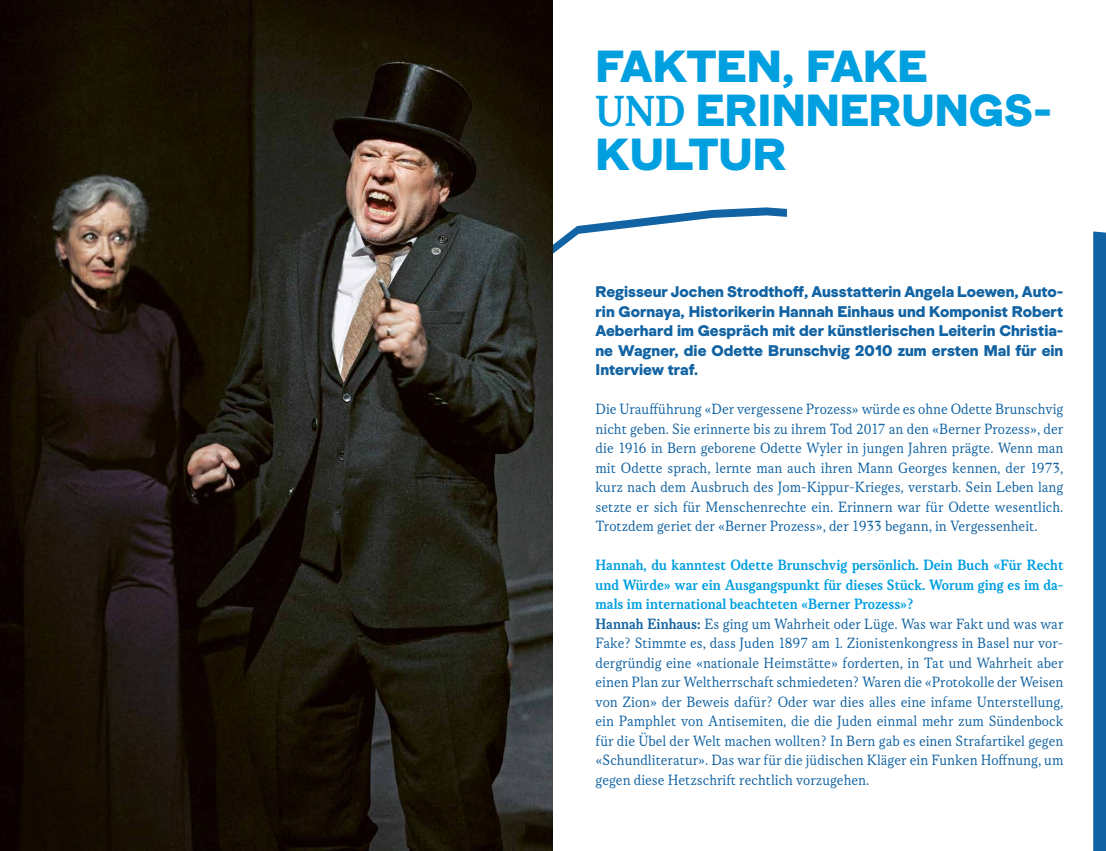
<style>
.page{position:relative;width:1106px;height:851px;background:#fff}
.page>*{position:absolute;margin:0;border:0;box-sizing:border-box;transform-origin:0 0}
.t1{font:46.5px/43.5px "Formale Grotesque B3";color:#009fe0}
.t2{font:15.9px/19.5px "Korpus A";color:#1163a3;text-align:justify}
.t3{font:15.9px/19.5px "Formale Grotesque B3";color:#1163a3;text-align:justify}
.t4{font:15.9px/19.5px "Korpus C";color:#009fe0;text-align:justify}
.s1{font-family:"Korpus C"}
</style>
<div class="page">
<svg style="left:1093px;top:231px;width:13px;height:619px;background:#1566a4"></svg>
<svg style="left:553px;top:207px;width:234px;height:47px"></svg>
<img style="left:0;top:0;width:553px;height:850px">
<h1 class="t1" style="left:595px;top:45px;width:458px">FAKTEN, FAKE<br><span class="s1">UND</span> ERINNERUNGS-<br>KULTUR</h1>
<p class="t3" style="left:595px;top:282px;width:469px">Regisseur Jochen Strodthoff, Ausstatterin Angela Loewen, Auto&shy;rin Gornaya, Historikerin Hannah Einhaus und Komponist Robert Aeberhard im Gespräch mit der künstlerischen Leiterin Christia&shy;ne Wagner, die Odette Brunschvig 2010 zum ersten Mal für ein Interview traf.</p>
<p class="t2" style="left:595px;top:399px;width:469px">Die Uraufführung «Der vergessene Prozess» würde es ohne Odette Brunschvig nicht geben. Sie erinnerte bis zu ihrem Tod 2017 an den «Berner Prozess», der die 1916 in Bern geborene Odette Wyler in jungen Jahren prägte. Wenn man mit Odette sprach, lernte man auch ihren Mann Georges kennen, der 1973, kurz nach dem Ausbruch des Jom-Kippur-Krieges, verstarb. Sein Leben lang setzte er sich für Menschenrechte ein. Erinnern war für Odette wesentlich.<br>Trotzdem geriet der «Berner Prozess», der 1933 begann, in Vergessenheit.</p>
<p class="t4" style="left:595px;top:555px;width:469px">Hannah, du kanntest Odette Brunschvig persönlich. Dein Buch «Für Recht und Würde» war ein Ausgangspunkt für dieses Stück. Worum ging es im da&shy;mals im international beachteten «Berner Prozess»?</p>
<p class="t2" style="left:595px;top:614px;width:469px"><span class="s1">Hannah Einhaus:</span> Es ging um Wahrheit oder Lüge. Was war Fakt und was war Fake? Stimmte es, dass Juden 1897 am 1. Zionistenkongress in Basel nur vor&shy;dergründig eine «nationale Heimstätte» forderten, in Tat und Wahrheit aber einen Plan zur Weltherrschaft schmiedeten? Waren die «Protokolle der Weisen von Zion» der Beweis dafür? Oder war dies alles eine infame Unterstellung, ein Pamphlet von Antisemiten, die die Juden einmal mehr zum Sündenbock für die Übel der Welt machen wollten? In Bern gab es einen Strafartikel gegen «Schundliteratur». Das war für die jüdischen Kläger ein Funken Hoffnung, um gegen diese Hetzschrift rechtlich vorzugehen.</p>
</div>
